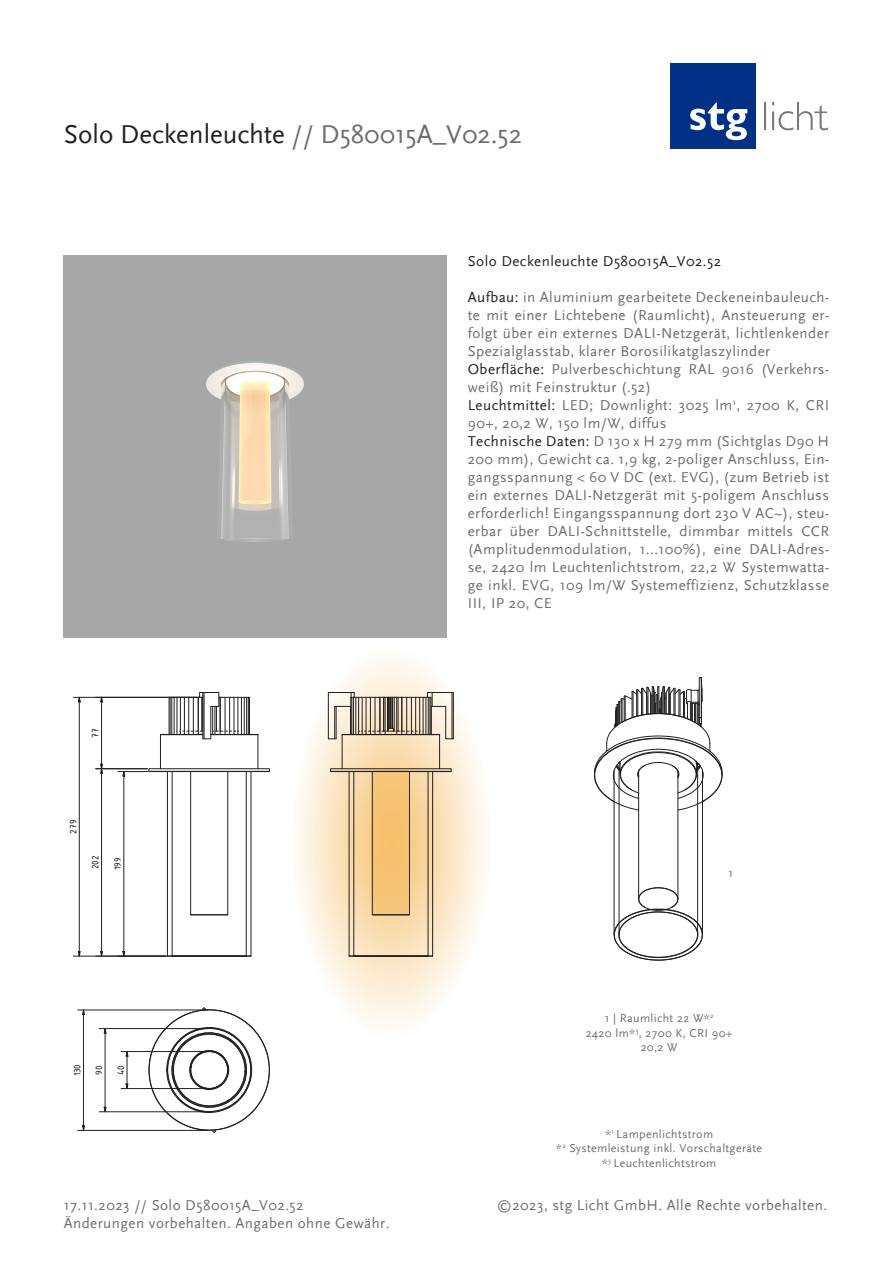
<style>
.page{position:relative;width:893px;height:1263px;background:#fff}
.page>*{position:absolute;margin:0;border:0;box-sizing:border-box;transform-origin:0 0}
.t1{font:27px "Scala Sans";color:#231f20}
.t2{font:15px/18px "Scala Sans";letter-spacing:.03em;color:#6c6d70}
.t3{font:15px "Scala Sans";letter-spacing:.03em;color:#231f20}
.t4{font:12px "Scala Sans";letter-spacing:.03em;color:#6c6d70}
.t5{font:10.05px/21.6px "ISOCPEUR";letter-spacing:-.005em;color:#000}
.s1{color:#6c6d70}
.s2{color:#231f20}
</style>
<div class="page">
<div style="left:670px;top:64px;width:85px;height:85px;background:#003186"></div>
<svg style="left:690px;top:103px;width:57px;height:37px"></svg>
<svg style="left:764px;top:102px;width:64px;height:28px"></svg>
<svg style="left:288px;top:641px;width:205px;height:402px"></svg>
<img style="left:64px;top:255px;width:382px;height:383px">
<hr style="left:211px;top:734px;width:47px;height:1px;background:#231f20">
<hr style="left:161px;top:734px;width:42px;height:1px;background:#231f20">
<div style="left:149px;top:771px;width:121px;height:1px;border:1px solid #231f20"></div>
<hr style="left:160px;top:735px;width:1px;height:34px;background:#231f20">
<hr style="left:258px;top:735px;width:1px;height:34px;background:#231f20">
<hr style="left:249px;top:697px;width:1px;height:37px;background:#231f20">
<svg style="left:190px;top:771px;width:38px;height:144px"></svg>
<svg style="left:169px;top:692px;width:80px;height:47px"></svg>
<hr style="left:172px;top:956px;width:74px;height:1px;background:#231f20">
<hr style="left:167px;top:771px;width:1px;height:185px;background:#231f20">
<hr style="left:251px;top:771px;width:1px;height:185px;background:#231f20">
<hr style="left:172px;top:771px;width:1px;height:185px;background:#231f20">
<hr style="left:246px;top:771px;width:1px;height:185px;background:#231f20">
<svg style="left:161px;top:1022px;width:96px;height:96px"></svg>
<svg style="left:126px;top:1052px;width:2px;height:38px"></svg>
<hr style="left:121px;top:1051px;width:87px;height:1px;background:#231f20">
<hr style="left:121px;top:1088px;width:87px;height:1px;background:#231f20">
<svg style="left:82px;top:1009px;width:3px;height:6px"></svg>
<svg style="left:82px;top:1125px;width:3px;height:5px"></svg>
<hr style="left:83px;top:1014px;width:1px;height:112px;background:#231f20">
<hr style="left:78px;top:1010px;width:130px;height:1px;background:#231f20">
<hr style="left:78px;top:1130px;width:130px;height:1px;background:#231f20">
<hr style="left:105px;top:1033px;width:1px;height:74px;background:#231f20">
<hr style="left:99px;top:1028px;width:109px;height:1px;background:#231f20">
<hr style="left:99px;top:1111px;width:109px;height:1px;background:#231f20">
<svg style="left:100px;top:696px;width:3px;height:6px"></svg>
<hr style="left:101px;top:702px;width:1px;height:62px;background:#231f20">
<svg style="left:78px;top:951px;width:3px;height:5px"></svg>
<svg style="left:78px;top:696px;width:3px;height:6px"></svg>
<hr style="left:79px;top:702px;width:1px;height:249px;background:#231f20">
<hr style="left:73px;top:697px;width:125px;height:1px;background:#231f20">
<hr style="left:73px;top:956px;width:93px;height:1px;background:#231f20">
<svg style="left:100px;top:951px;width:3px;height:5px"></svg>
<svg style="left:100px;top:764px;width:3px;height:10px"></svg>
<hr style="left:101px;top:773px;width:1px;height:178px;background:#231f20">
<hr style="left:96px;top:768px;width:51px;height:1px;background:#231f20">
<hr style="left:124px;top:776px;width:1px;height:175px;background:#231f20">
<hr style="left:118px;top:771px;width:30px;height:1px;background:#231f20">
<hr style="left:638px;top:771px;width:1px;height:128px;background:#231f20">
<hr style="left:678px;top:771px;width:1px;height:128px;background:#231f20">
<svg style="left:614px;top:887px;width:89px;height:73px"></svg>
<hr style="left:614px;top:770px;width:1px;height:164px;background:#231f20">
<hr style="left:702px;top:770px;width:1px;height:164px;background:#231f20">
<hr style="left:619px;top:762px;width:1px;height:172px;background:#231f20">
<hr style="left:697px;top:763px;width:1px;height:171px;background:#231f20">
<svg style="left:594px;top:677px;width:129px;height:133px"></svg>
<div style="left:330px;top:771px;width:121px;height:1px;border:1px solid #231f20"></div>
<hr style="left:342px;top:735px;width:1px;height:34px;background:#231f20">
<hr style="left:439px;top:735px;width:1px;height:34px;background:#231f20">
<svg style="left:372px;top:771px;width:38px;height:144px;background:#e9b96e"></svg>
<svg style="left:328px;top:692px;width:124px;height:47px;background:#bfb3a4"></svg>
<hr style="left:354px;top:956px;width:74px;height:1px;background:#231f20">
<hr style="left:349px;top:771px;width:1px;height:185px;background:#231f20">
<hr style="left:432px;top:771px;width:1px;height:185px;background:#231f20">
<hr style="left:354px;top:771px;width:1px;height:185px;background:#231f20">
<hr style="left:428px;top:771px;width:1px;height:185px;background:#231f20">
<h1 class="t1" style="left:64px;top:120px;width:460px">Solo Deckenleuchte <span class="s1">// D580015A_V02.52</span></h1>
<p class="t5" style="left:83px;top:737px;width:11px;rotate:-90deg">77</p>
<p class="t5" style="left:61px;top:833px;width:15px;rotate:-90deg">279</p>
<p class="t5" style="left:83px;top:869px;width:15px;rotate:-90deg">202</p>
<p class="t5" style="left:106px;top:870px;width:14px;rotate:-90deg">199</p>
<p class="t5" style="left:65px;top:1076px;width:14px;rotate:-90deg">130<br>90</p>
<p class="t5" style="left:109px;top:1075px;width:11px;rotate:-90deg">40</p>
<p class="t3" style="left:468px;top:253px;width:255px">Solo Deckenleuchte D580015A_V02.52</p>
<p class="t2" style="left:468px;top:288px;width:363px;text-align:justify"><span class="s2">Aufbau:</span> in Aluminium gearbeitete Deckeneinbauleuch&shy;te mit einer Lichtebene (Raumlicht), Ansteuerung er&shy;folgt über ein externes DALI-Netzgerät, lichtlenkender Spezialglasstab, klarer Borosilikatglaszylinder</p>
<p class="t2" style="left:468px;top:360px;width:363px"><span class="s2">Oberfläche:</span> Pulverbeschichtung RAL 9016 (Verkehrs&shy;weiß) mit Feinstruktur (.52)</p>
<p class="t2" style="left:468px;top:396px;width:363px"><span class="s2">Leuchtmittel:</span> LED; Downlight: 3025 lm<sup>1</sup>, 2700 K, CRI<br>90+, 20,2 W, 150 lm/W, diffus</p>
<p class="t2" style="left:468px;top:432px;width:363px;text-align:justify"><span class="s2">Technische Daten:</span> D 130 x H 279 mm (Sichtglas D90 H 200 mm), Gewicht ca. 1,9 kg, 2-poliger Anschluss, Ein&shy;gangsspannung &lt; 60 V DC (ext. EVG), (zum Betrieb ist ein externes DALI-Netzgerät mit 5-poligem Anschluss erforderlich! Eingangsspannung dort 230 V AC~), steu&shy;erbar über DALI-Schnittstelle, dimmbar mittels CCR (Amplitudenmodulation, 1...100%), eine DALI-Adres&shy;se, 2420 lm Leuchtenlichtstrom, 22,2 W Systemwatta&shy;ge inkl. EVG, 109 lm/W Systemeffizienz, Schutzklasse III, IP 20, CE</p>
<p class="t4" style="left:728px;top:867px;width:6px">1</p>
<p class="t4" style="left:605px;top:1012px;width:110px">1 | Raumlicht 22 W*<sup>2</sup></p>
<p class="t4" style="left:586px;top:1026px;width:148px">2420 lm*<sup>3</sup>, 2700 K, CRI 90+</p>
<p class="t4" style="left:641px;top:1041px;width:38px">20,2 W</p>
<p class="t4" style="left:605px;top:1127px;width:110px">*<sup>1</sup> Lampenlichtstrom</p>
<p class="t4" style="left:556px;top:1142px;width:208px">*<sup>2</sup> Systemleistung inkl. Vorschaltgeräte</p>
<p class="t4" style="left:602px;top:1156px;width:116px">*<sup>3</sup> Leuchtenlichtstrom</p>
<p class="t2" style="left:64px;top:1196px;width:327px">17.11.2023 // Solo D580015A_V02.52<br>Änderungen vorbehalten. Angaben ohne Gewähr.</p>
<p class="t2" style="left:497px;top:1196px;width:332px">©2023, stg Licht GmbH. Alle Rechte vorbehalten.</p>
</div>
